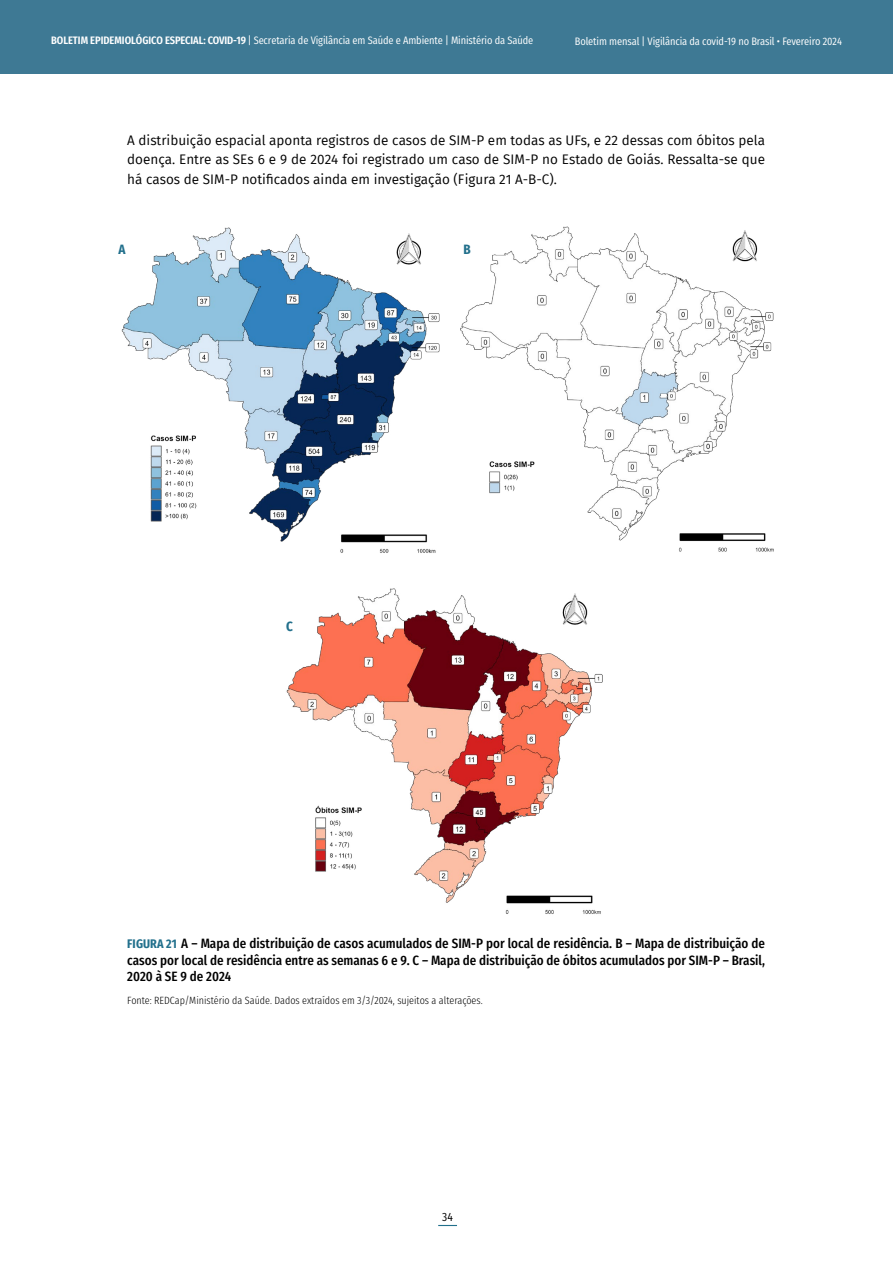
<style>
.page{position:relative;width:893px;height:1263px;background:#fff}
.page>*{position:absolute;margin:0;border:0;box-sizing:border-box;transform-origin:0 0}
.t1{font:13.5px/19.5px "Fira Sans";color:#000;text-align:justify}
.t2{font:500 13.5px/16.5px "Fira Sans Condensed";color:#000;text-align:justify}
.t3{font:700 13.5px "Fira Sans Condensed";color:#22708c}
.t4{font:12px "Fira Sans Condensed";color:#000}
.t5{font:10.8px "Fira Sans Condensed";letter-spacing:-.01em;color:#fff}
.t6{font:300 10.5px "Fira Sans Condensed";color:#000}
.s1{font-weight:600}
.s2{font-style:inherit}
.s3{font-weight:700;font-size:12.45px;color:#22708c}
</style>
<div class="page">
<div style="left:0;top:0;width:893px;height:74px;background:#3e7994"></div>
<svg style="left:438px;top:1225px;width:19px;height:1px"></svg>
<img style="left:460px;top:226px;width:314px;height:326px">
<img style="left:121px;top:227px;width:319px;height:326px">
<img style="left:286px;top:588px;width:317px;height:326px">
<p class="t5" style="left:51px;top:30px;width:484px"><span class="s1">BOLETIM EPIDEMIOLÓGICO ESPECIAL: COVID-19</span> <span class="s2">|</span> Secretaria de Vigilância em Saúde e Ambiente | Ministério da Saúde</p>
<p class="t5" style="left:575px;top:31px;width:269px">Boletim mensal | Vigilância da covid-19 no Brasil • Fevereiro 2024</p>
<p class="t1" style="left:127px;top:130px;width:639px">A distribuição espacial aponta registros de casos de SIM-P em todas as UFs, e 22 dessas com óbitos pela doença. Entre as SEs 6 e 9 de 2024 foi registrado um caso de SIM-P no Estado de Goiás. Ressalta-se que há casos de SIM-P notificados ainda em investigação (Figura 21 A-B-C).</p>
<p class="t3" style="left:118px;top:237px;width:9px">A</p>
<p class="t3" style="left:464px;top:237px;width:9px">B</p>
<p class="t3" style="left:286px;top:613px;width:8px">C</p>
<p class="t2" style="left:127px;top:934px;width:639px"><span class="s3">FIGURA 21</span> A – Mapa de distribuição de casos acumulados de SIM-P por local de residência. B – Mapa de distribuição de casos por local de residência entre as semanas 6 e 9. C – Mapa de distribuição de óbitos acumulados por SIM-P – Brasil, 2020 à SE 9 de 2024</p>
<p class="t6" style="left:127px;top:991px;width:357px">Fonte: REDCap/Ministério da Saúde. Dados extraídos em 3/3/2024, sujeitos a alterações.</p>
<p class="t4" style="left:442px;top:1205px;width:12px">34</p>
</div>
